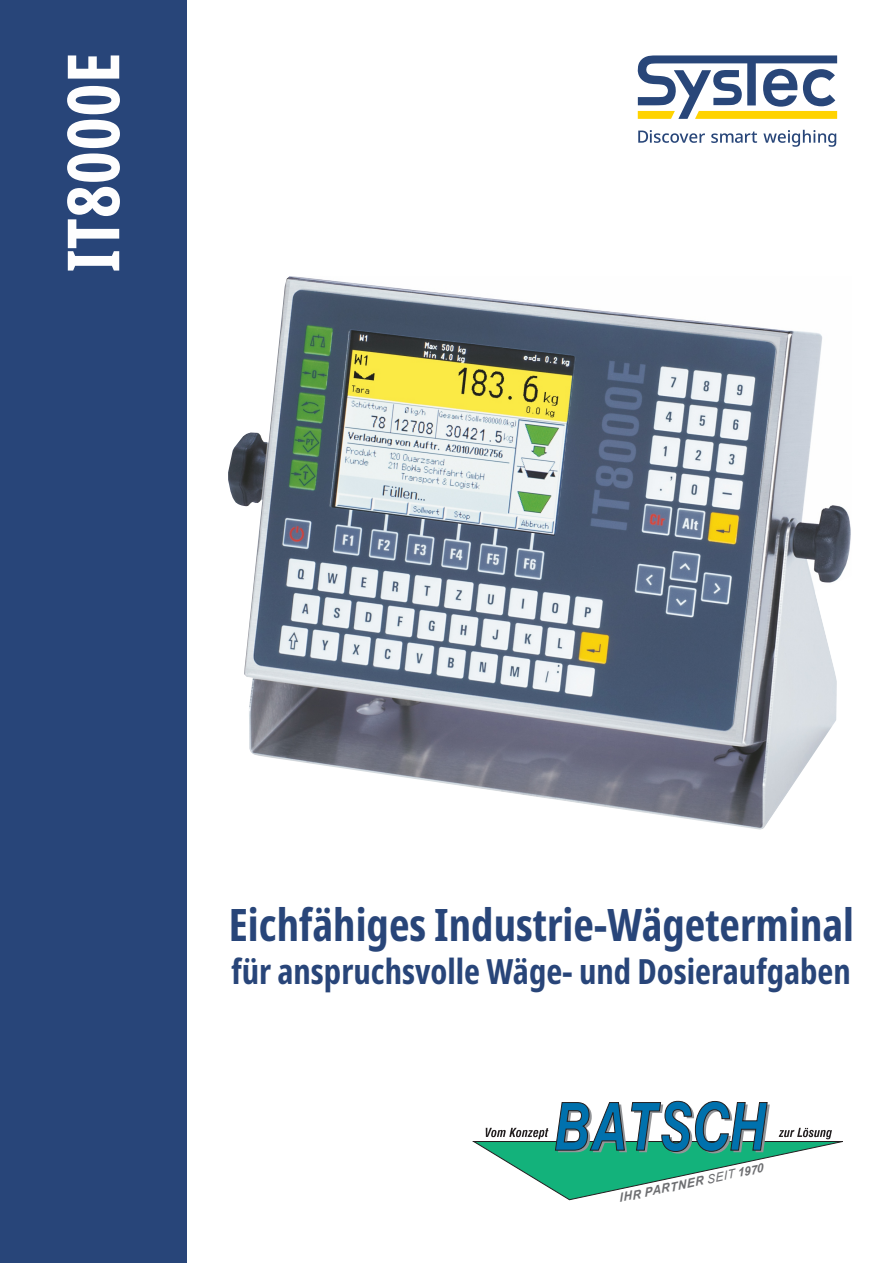
<style>
.page{position:relative;width:893px;height:1263px;background:#fff}
.page>*{position:absolute;margin:0;border:0;box-sizing:border-box;transform-origin:0 0}
.t1{font:700 extra-condensed 72px "Noto Sans";color:#fefefe}
.t2{font:700 extra-condensed 44.7px "Noto Sans";color:#284579}
.t3{font:700 extra-condensed 34.8px "Noto Sans";color:#284579}
.t4{font:italic 700 12.15px "Arial";color:#6c6d70}
.s1{font-weight:400}
</style>
<div class="page">
<div style="left:0;top:0;width:187px;height:1263px;background:#284579"></div>
<img style="left:228px;top:276px;width:623px;height:554px">
<img style="left:246px;top:280px;width:534px;height:456px">
<svg style="left:638px;top:130px;width:67px;height:13px"></svg>
<svg style="left:711px;top:131px;width:46px;height:12px"></svg>
<svg style="left:763px;top:130px;width:73px;height:17px"></svg>
<svg style="left:637px;top:55px;width:200px;height:64px"></svg>
<img style="left:329px;top:329px;width:247px;height:207px">
<svg style="left:473px;top:1100px;width:370px;height:100px"></svg>
<h1 class="t1" style="left:42px;top:273px;width:222px;rotate:-90deg">IT8000E</h1>
<p class="t2" style="left:229px;top:893px;width:627px">Eichfähiges Industrie-Wägeterminal</p>
<p class="t3" style="left:231px;top:947px;width:621px">für anspruchsvolle Wäge- und Dosieraufgaben</p>
<p class="t4" style="left:617px;top:1190px;width:149px;rotate:-12deg">IHR PARTNER <span class="s1">SEIT</span> 1970</p>
</div>
